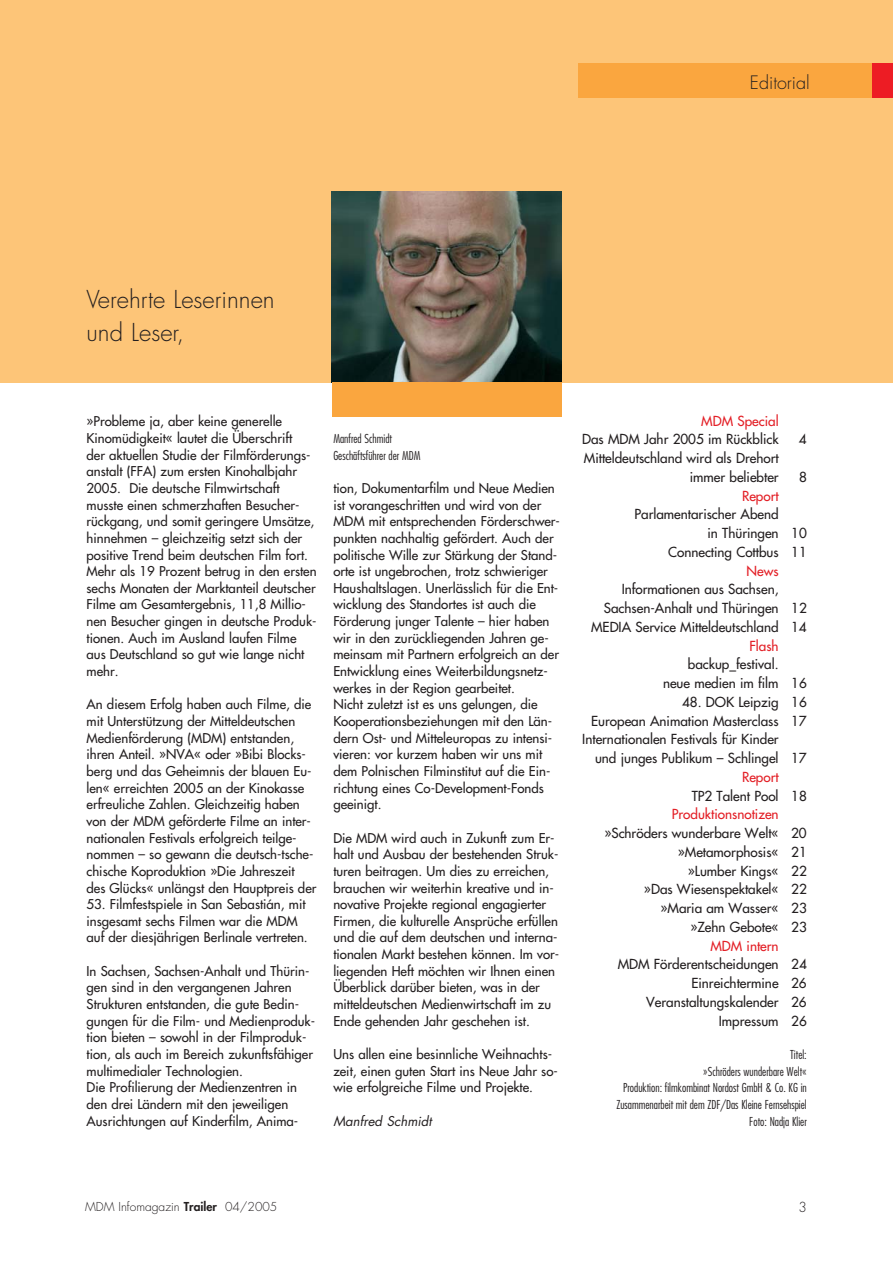
<style>
.page{position:relative;width:893px;height:1263px;background:#fff}
.page>*{position:absolute;margin:0;border:0;box-sizing:border-box;transform-origin:0 0}
.t1{font:300 24px/33px "Futura";color:#231f20}
.t2{font:300 18px "Futura";color:#231f20}
.t3{font:13.5px/18.8px "Futura";color:#231f20;text-align:right}
.t4{font:13.5px "Futura";color:#e31f26}
.t5{font:300 13.5px "Futura";color:#231f20}
.t6{font:13.2px/16.6px "Futura";color:#231f20}
.t7{font:italic 13.2px "Futura";color:#231f20}
.t8{font:300 condensed 12px/16.6px "Futura";color:#231f20;text-align:right}
.t9{font:300 12px "Futura";color:#231f20}
.s1{font-weight:800}
</style>
<div class="page">
<div style="left:0;top:0;width:892px;height:383px;background:#fdc578"></div>
<div style="left:578px;top:64px;width:314px;height:34px;background:#faa63f"></div>
<div style="left:872px;top:64px;width:20px;height:34px;background:#ed1c24"></div>
<img style="left:332px;top:191px;width:229px;height:192px">
<div style="left:332px;top:383px;width:229px;height:34px;background:#faa63f"></div>
<h2 class="t2" style="left:749px;top:74px;width:61px">Editorial</h2>
<h1 class="t1" style="left:87px;top:285px;width:189px">Verehrte Leserinnen und Leser,</h1>
<p class="t6" style="left:87px;top:414px;width:231px">»Probleme ja, aber keine generelle Kinomüdigkeit« lautet die Überschrift<br>der aktuellen Studie der Filmförderungs&shy;anstalt (FFA) zum ersten Kinohalbjahr 2005. Die deutsche Filmwirtschaft musste einen schmerzhaften Besucher&shy;rückgang, und somit geringere Umsätze, hinnehmen – gleichzeitig setzt sich der positive Trend beim deutschen Film fort.<br>Mehr als 19 Prozent betrug in den ersten sechs Monaten der Marktanteil deutscher Filme am Gesamtergebnis, 11,8 Millio&shy;nen Besucher gingen in deutsche Produk&shy;tionen. Auch im Ausland laufen Filme aus Deutschland so gut wie lange nicht mehr.</p>
<p class="t6" style="left:87px;top:697px;width:231px">An diesem Erfolg haben auch Filme, die mit Unterstützung der Mitteldeutschen Medienförderung (MDM) entstanden, ihren Anteil. »NVA« oder »Bibi Blocks&shy;berg und das Geheimnis der blauen Eu&shy;len« erreichten 2005 an der Kinokasse erfreuliche Zahlen. Gleichzeitig haben von der MDM geförderte Filme an inter&shy;nationalen Festivals erfolgreich teilge&shy;nommen – so gewann die deutsch-tsche&shy;chische Koproduktion »Die Jahreszeit des Glücks« unlängst den Hauptpreis der</p>
<p class="t6" style="left:87px;top:897px;width:223px">53. Filmfestspiele in San Sebastián, mit insgesamt sechs Filmen war die MDM auf der diesjährigen Berlinale vertreten.</p>
<p class="t6" style="left:87px;top:963px;width:230px">In Sachsen, Sachsen-Anhalt und Thürin&shy;gen sind in den vergangenen Jahren Strukturen entstanden, die gute Bedin&shy;gungen für die Film- und Medienproduk&shy;tion bieten – sowohl in der Filmproduk&shy;tion, als auch im Bereich zukunftsfähiger multimedialer Technologien.<br>Die Profilierung der Medienzentren in den drei Ländern mit den jeweiligen Ausrichtungen auf Kinderfilm, Anima-</p>
<p class="t8" style="left:333px;top:431px;width:89px;text-align:left">Manfred Schmidt<br>Geschäftsführer der MDM</p>
<p class="t6" style="left:333px;top:481px;width:228px">tion, Dokumentarfilm und Neue Medien ist vorangeschritten und wird von der MDM mit entsprechenden Förderschwer&shy;punkten nachhaltig gefördert. Auch der politische Wille zur Stärkung der Stand&shy;orte ist ungebrochen, trotz schwieriger Haushaltslagen. Unerlässlich für die Ent&shy;wicklung des Standortes ist auch die Förderung junger Talente – hier haben wir in den zurückliegenden Jahren ge&shy;meinsam mit Partnern erfolgreich an der Entwicklung eines Weiterbildungsnetz&shy;werkes in der Region gearbeitet.<br>Nicht zuletzt ist es uns gelungen, die Kooperationsbeziehungen mit den Län&shy;dern Ost- und Mitteleuropas zu intensi&shy;vieren: vor kurzem haben wir uns mit dem Polnischen Filminstitut auf die Ein&shy;richtung eines Co-Development-Fonds geeinigt.</p>
<p class="t6" style="left:333px;top:830px;width:227px">Die MDM wird auch in Zukunft zum Er&shy;halt und Ausbau der bestehenden Struk&shy;turen beitragen. Um dies zu erreichen, brauchen wir weiterhin kreative und in&shy;novative Projekte regional engagierter Firmen, die kulturelle Ansprüche erfüllen und die auf dem deutschen und interna&shy;tionalen Markt bestehen können. Im vor&shy;liegenden Heft möchten wir Ihnen einen Überblick darüber bieten, was in der mitteldeutschen Medienwirtschaft im zu Ende gehenden Jahr geschehen ist.</p>
<p class="t6" style="left:333px;top:1047px;width:226px">Uns allen eine besinnliche Weihnachts&shy;zeit, einen guten Start ins Neue Jahr so&shy;wie erfolgreiche Filme und Projekte.</p>
<p class="t7" style="left:333px;top:1115px;width:102px">Manfred Schmidt</p>
<p class="t4" style="left:701px;top:414px;width:79px">MDM Special</p>
<p class="t3" style="left:582px;top:431px;width:198px">Das MDM Jahr 2005 im Rückblick</p>
<p class="t3" style="left:799px;top:431px;width:9px">4</p>
<p class="t3" style="left:584px;top:450px;width:196px">Mitteldeutschland wird als Drehort immer beliebter</p>
<p class="t3" style="left:799px;top:468px;width:9px">8</p>
<p class="t4" style="left:742px;top:489px;width:38px">Report</p>
<p class="t3" style="left:634px;top:506px;width:146px">Parlamentarischer Abend</p>
<p class="t3" style="left:707px;top:525px;width:101px">in Thüringen 10</p>
<p class="t3" style="left:668px;top:543px;width:140px">Connecting Cottbus 11</p>
<p class="t4" style="left:746px;top:564px;width:33px">News</p>
<p class="t3" style="left:621px;top:581px;width:158px">Informationen aus Sachsen,</p>
<p class="t3" style="left:604px;top:600px;width:204px">Sachsen-Anhalt und Thüringen 12</p>
<p class="t3" style="left:591px;top:618px;width:217px">MEDIA Service Mitteldeutschland 14</p>
<p class="t4" style="left:749px;top:639px;width:31px">Flash</p>
<p class="t3" style="left:663px;top:656px;width:145px;text-align:center">backup_festival.<br>neue medien im film 16</p>
<p class="t3" style="left:682px;top:693px;width:126px">48. DOK Leipzig 16</p>
<p class="t3" style="left:591px;top:712px;width:217px">European Animation Masterclass 17</p>
<p class="t3" style="left:582px;top:731px;width:198px">Internationalen Festivals für Kinder</p>
<p class="t3" style="left:595px;top:750px;width:213px">und junges Publikum – Schlingel 17</p>
<p class="t4" style="left:742px;top:770px;width:38px">Report</p>
<p class="t3" style="left:691px;top:787px;width:117px">TP2 Talent Pool 18</p>
<p class="t4" style="left:672px;top:808px;width:108px">Produktionsnotizen</p>
<p class="t3" style="left:604px;top:825px;width:204px">»Schröders wunderbare Welt« 20 »Metamorphosis« 21<br>»Lumber Kings« 22<br>»Das Wiesenspektakel« 22 »Maria am Wasser« 23<br>»Zehn Gebote« 23</p>
<p class="t4" style="left:710px;top:939px;width:70px">MDM intern</p>
<p class="t3" style="left:617px;top:956px;width:191px">MDM Förderentscheidungen 24<br>Einreichtermine 26<br>Veranstaltungskalender 26<br>Impressum 26</p>
<p class="t8" style="left:616px;top:1047px;width:192px">Titel:<br>»Schröders wunderbare Welt«<br>Produktion: filmkombinat Nordost GmbH &amp; Co. KG in<br>Zusammenarbeit mit dem ZDF/Das Kleine Fernsehspiel<br>Foto: Nadja Klier</p>
<p class="t9" style="left:85px;top:1201px;width:194px">MDM Infomagazin <span class="s1">Trailer</span> 04/2005</p>
<p class="t5" style="left:798px;top:1201px;width:10px">3</p>
</div>
